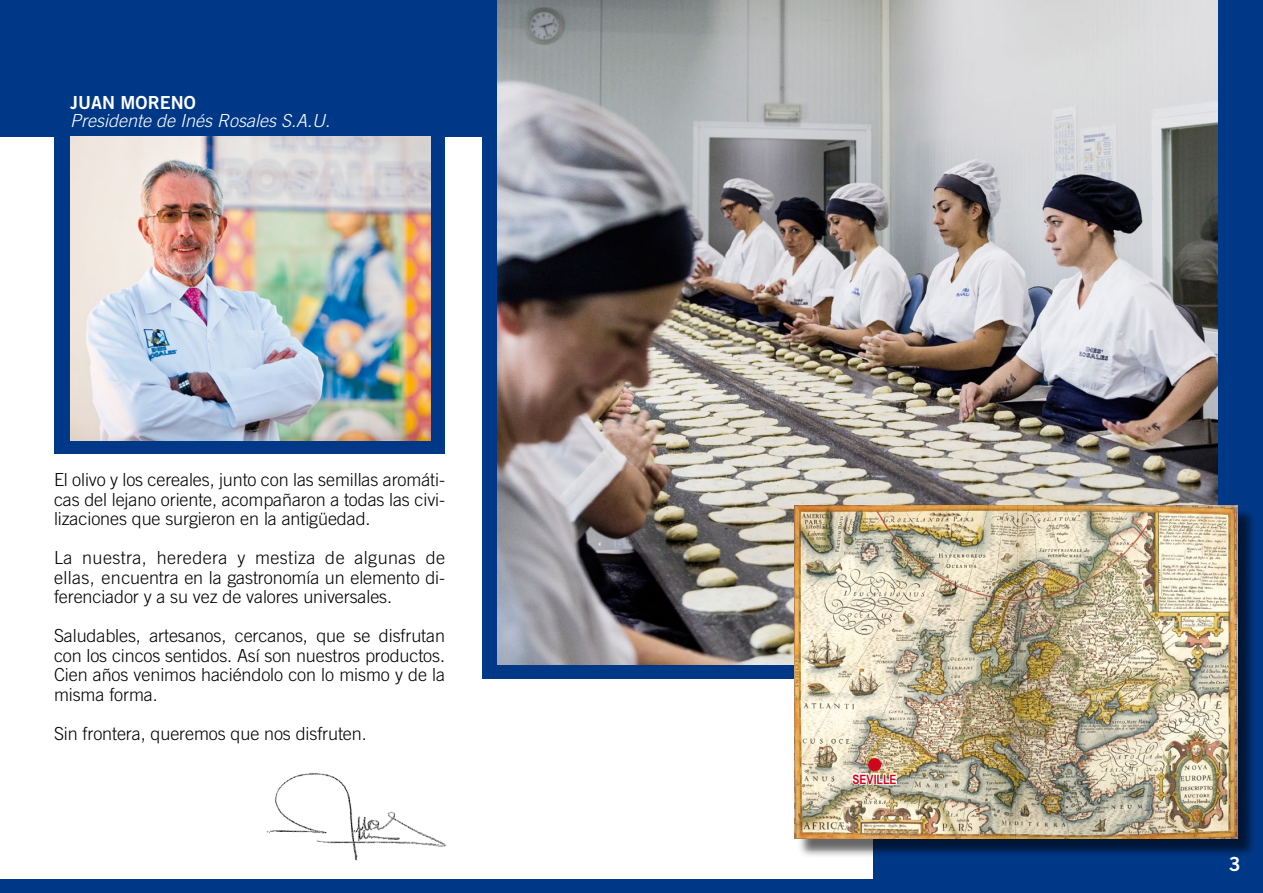
<style>
.page{position:relative;width:1263px;height:893px;background:#003888}
.page>*{position:absolute;margin:0;border:0;box-sizing:border-box;transform-origin:0 0}
.t1{font:19.5px "Trade Gothic LT Std Bd 2";color:#fff}
.t2{font:300 18px/19.5px "Trade Gothic LT Std";letter-spacing:-.005em;color:#000;text-align:justify}
.t3{font:italic 300 18px "Trade Gothic LT Std";color:#fff}
.t4{font:18px "Trade Gothic LT Std Bd 2";color:#fff}
.t5{font:700 12.9px "Arial Narrow";color:#cd071e}
</style>
<div class="page">
<div style="left:0;top:137px;width:872px;height:742px;background:#fff"></div>
<div style="left:54px;top:121px;width:390px;height:333px;background:#003888"></div>
<div style="left:483px;top:105px;width:448px;height:574px;background:#003888"></div>
<img style="left:70px;top:136px;width:360px;height:304px">
<img style="left:266px;top:773px;width:181px;height:88px">
<img style="left:497px;top:0;width:720px;height:664px">
<div style="left:797px;top:507px;width:459px;height:351px;background:#000;opacity:.6"></div>
<img style="left:795px;top:505px;width:443px;height:334px">
<svg style="left:850px;top:756px;width:48px;height:33px"></svg>
<p class="t4" style="left:70px;top:92px;width:127px">JUAN MORENO</p>
<p class="t3" style="left:70px;top:110px;width:262px">Presidente de Inés Rosales S.A.U.</p>
<p class="t2" style="left:54px;top:470px;width:393px">El olivo y los cereales, junto con las semillas aromáti&shy;cas del lejano oriente, acompañaron a todas las civi&shy;lizaciones que surgieron en la antigüedad.</p>
<p class="t2" style="left:54px;top:548px;width:393px">La nuestra, heredera y mestiza de algunas de ellas, encuentra en la gastronomía un elemento di&shy;ferenciador y a su vez de valores universales.</p>
<p class="t2" style="left:54px;top:626px;width:393px">Saludables, artesanos, cercanos, que se disfrutan con los cincos sentidos. Así son nuestros productos.<br>Cien años venimos haciéndolo con lo mismo y de la misma forma.</p>
<p class="t2" style="left:54px;top:723px;width:314px">Sin frontera, queremos que nos disfruten.</p>
<p class="t5" style="left:852px;top:769px;width:45px">SEVILLE</p>
<p class="t1" style="left:1229px;top:852px;width:13px">3</p>
</div>
